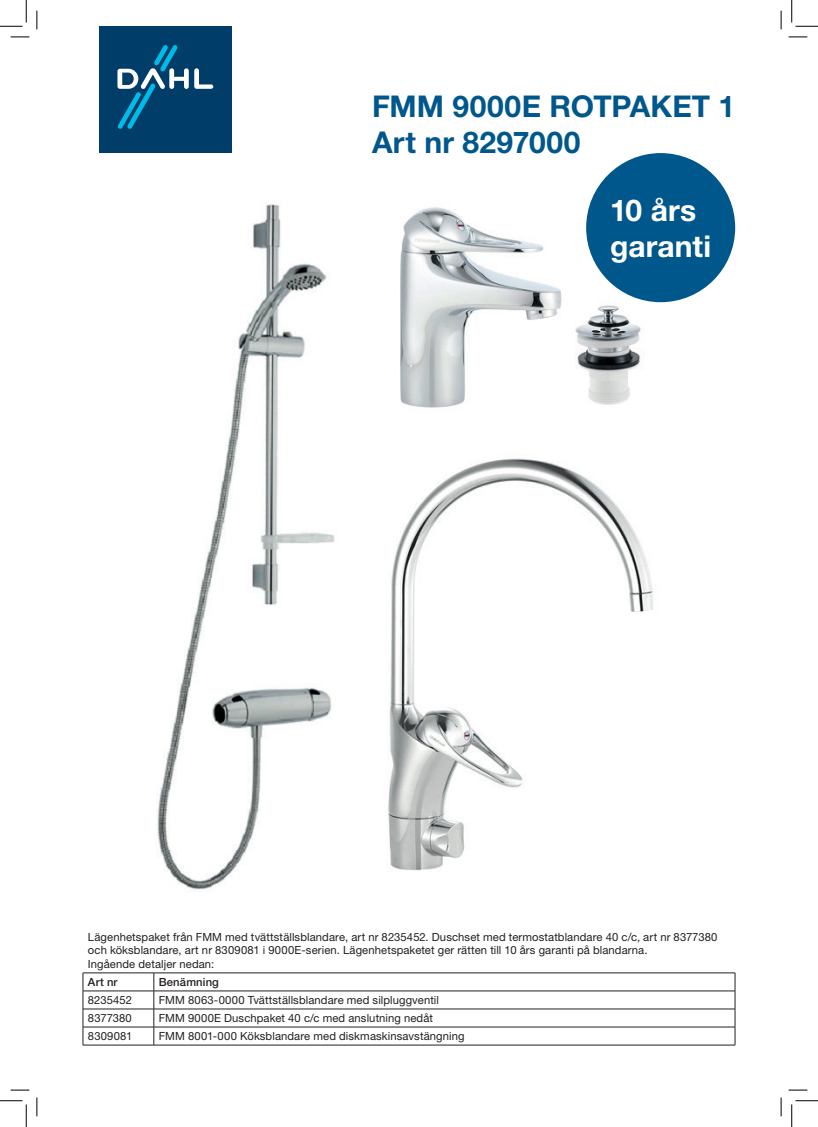
<style>
.page{position:relative;width:818px;height:1127px;background:#fff}
.page>*{position:absolute;margin:0;border:0;box-sizing:border-box;transform-origin:0 0}
.t1{font:700 30px/36px "Helvetica Neue LT Std";letter-spacing:.005em;color:#00578c}
.t2{font:700 30px/36px "Helvetica Neue";letter-spacing:.005em;color:#fff}
.t3{font:11.25px/13.5px "Helvetica Neue LT Std";letter-spacing:.01em;color:#231f20}
.t4{font:500 11.25px "Helvetica Neue LT Std";letter-spacing:.01em;color:#231f20}
</style>
<div class="page">
<div style="left:99px;top:26px;width:132px;height:127px;background:#003d69"></div>
<svg style="left:117px;top:45px;width:96px;height:84px"></svg>
<hr style="left:83px;top:972px;width:71px;height:1px;background:#231f20">
<hr style="left:154px;top:972px;width:581px;height:1px;background:#231f20">
<hr style="left:83px;top:990px;width:71px;height:1px;background:#231f20">
<hr style="left:154px;top:990px;width:581px;height:1px;background:#231f20">
<hr style="left:83px;top:1008px;width:71px;height:1px;background:#231f20">
<hr style="left:154px;top:1008px;width:581px;height:1px;background:#231f20">
<hr style="left:83px;top:1026px;width:71px;height:1px;background:#231f20">
<svg style="left:83px;top:972px;width:1px;height:72px"></svg>
<hr style="left:154px;top:1026px;width:581px;height:1px;background:#231f20">
<svg style="left:154px;top:972px;width:1px;height:72px"></svg>
<svg style="left:735px;top:972px;width:1px;height:72px"></svg>
<hr style="left:83px;top:1044px;width:71px;height:1px;background:#231f20">
<hr style="left:154px;top:1044px;width:581px;height:1px;background:#231f20">
<img style="left:157px;top:184px;width:508px;height:706px">
<div style="left:586px;top:153px;width:149px;height:149px;background:#00578c;border-radius:50%"></div>
<svg style="left:11px;top:36px;width:18px;height:2px"></svg>
<svg style="left:788px;top:36px;width:19px;height:2px"></svg>
<svg style="left:11px;top:1089px;width:18px;height:1px"></svg>
<svg style="left:788px;top:1089px;width:19px;height:1px"></svg>
<svg style="left:36px;top:11px;width:2px;height:18px"></svg>
<svg style="left:36px;top:1097px;width:2px;height:18px"></svg>
<svg style="left:780px;top:11px;width:2px;height:18px"></svg>
<svg style="left:780px;top:1097px;width:2px;height:18px"></svg>
<svg style="left:0;top:0;width:27px;height:27px"></svg>
<svg style="left:0;top:1100px;width:27px;height:26px"></svg>
<svg style="left:791px;top:0;width:27px;height:27px"></svg>
<svg style="left:791px;top:1100px;width:27px;height:26px"></svg>
<h1 class="t1" style="left:372px;top:88px;width:365px">FMM 9000E ROTPAKET 1<br>Art nr 8297000</h1>
<h1 class="t2" style="left:610px;top:192px;width:103px">10 års garanti</h1>
<p class="t3" style="left:88px;top:929px;width:631px">Lägenhetspaket från FMM med tvättställsblandare, art nr 8235452. Duschset med termostatblandare 40 c/c, art nr 8377380 och köksblandare, art nr 8309081 i 9000E-serien. Lägenhetspaketet ger rätten till 10 års garanti på blandarna.<br>Ingående detaljer nedan:</p>
<p class="t4" style="left:88px;top:974px;width:31px">Art nr</p>
<p class="t4" style="left:159px;top:974px;width:62px">Benämning</p>
<p class="t3" style="left:88px;top:992px;width:46px">8235452</p>
<p class="t3" style="left:159px;top:992px;width:282px">FMM 8063-0000 Tvättställsblandare med silpluggventil</p>
<p class="t3" style="left:88px;top:1010px;width:45px">8377380</p>
<p class="t3" style="left:159px;top:1010px;width:276px">FMM 9000E Duschpaket 40 c/c med anslutning nedåt</p>
<p class="t3" style="left:88px;top:1028px;width:46px">8309081</p>
<p class="t3" style="left:159px;top:1028px;width:307px">FMM 8001-000 Köksblandare med diskmaskinsavstängning</p>
</div>
